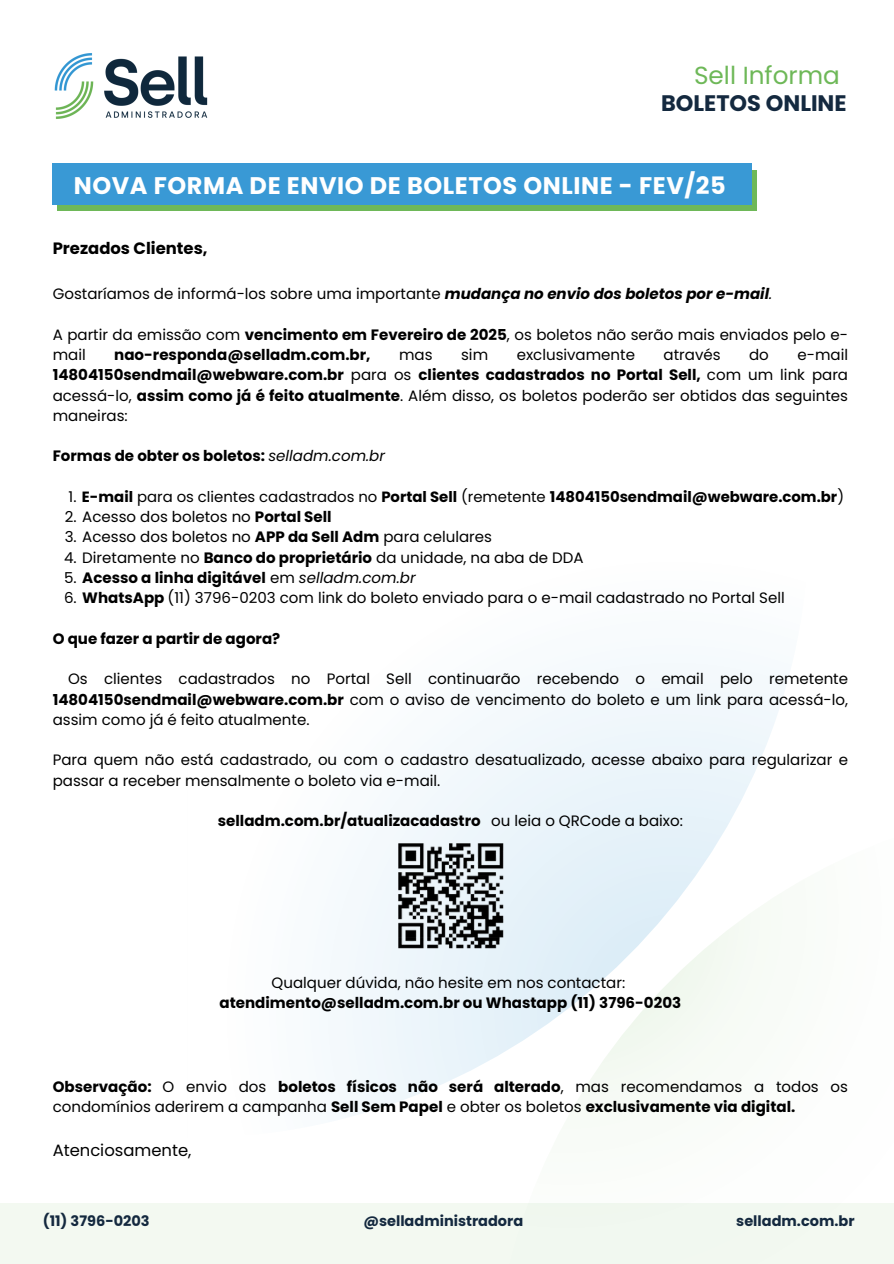
<style>
.page{position:relative;width:894px;height:1264px;background:#fff}
.page>*{position:absolute;margin:0;border:0;box-sizing:border-box;transform-origin:0 0}
.t1{font:24.75px "Poppins";color:#6eb858}
.t2{font:700 24px "Poppins";letter-spacing:.025em;color:#fff}
.t3{font:700 22.5px "Poppins";color:#14293f}
.t4{font:700 16.35px "Poppins";color:#000}
.t5{font:16.35px "Poppins";color:#000}
.t6{font:15px/20.2px "Poppins";color:#000}
.t7{font:700 15px/20.2px "Poppins";color:#000;text-align:center}
.t8{font:700 14.85px "Poppins";color:#000}
.t9{font:700 14.55px "Poppins";color:#14293f}
.s1{font-weight:700;font-style:italic}
.s2{font-style:italic}
.s3{font-weight:700}
.s4{font-weight:400;font-style:italic}
.s5{font-weight:400}
</style>
<div class="page">
<svg style="left:328px;top:663px;width:459px;height:455px;fill:#f3f9fb"></svg>
<img style="left:391px;top:836px;width:119px;height:119px">
<div style="left:0;top:1202px;width:893px;height:61px;background:#f3f9f1"></div>
<div style="left:57px;top:170px;width:699px;height:41px;background:#6eb858"></div>
<div style="left:53px;top:163px;width:699px;height:42px;background:#3999d5"></div>
<img style="left:54px;top:53px;width:154px;height:66px">
<p class="t1" style="left:694px;top:58px;width:147px">Sell Informa</p>
<p class="t3" style="left:661px;top:88px;width:187px">BOLETOS ONLINE</p>
<p class="t2" style="left:74px;top:169px;width:653px">NOVA FORMA DE ENVIO DE BOLETOS ONLINE - FEV/25</p>
<h4 class="t4" style="left:53px;top:236px;width:156px">Prezados Clientes,</h4>
<p class="t6" style="left:53px;top:284px;width:720px">Gostaríamos de informá-los sobre uma importante <span class="s1">mudança no envio dos boletos por e-mail</span><span class="s2">.</span></p>
<h2 class="t6" style="left:53px;top:324px;width:796px">A partir da emissão com <span class="s3">vencimento em Fevereiro de 2025</span>, os boletos não serão mais enviados pelo e&shy;mail</h2>
<h2 class="t7" style="left:114px;top:345px;width:258px">nao-responda@selladm.com.br,</h2>
<h2 class="t6" style="left:399px;top:345px;width:35px">mas</h2>
<h2 class="t6" style="left:461px;top:345px;width:29px">sim</h2>
<h2 class="t6" style="left:516px;top:345px;width:120px">exclusivamente</h2>
<h2 class="t6" style="left:663px;top:345px;width:58px">através</h2>
<h2 class="t6" style="left:748px;top:345px;width:21px">do</h2>
<h2 class="t6" style="left:53px;top:345px;width:796px;text-align:justify;text-indent:744px">e-mail <span class="s3">14804150sendmail@webware.com.br</span> para os <span class="s3">clientes cadastrados no Portal Sell,</span> com um link para acessá-lo, <span class="s3">assim como já é feito atualmente</span>. Além disso, os boletos poderão ser obtidos das seguintes maneiras:</h2>
<h1 class="t7" style="left:53px;top:446px;width:334px">Formas de obter os boletos: <span class="s4">selladm.com.br</span></h1>
<h1 class="t8" style="left:69px;top:486px;width:776px"><span class="s5">1.</span> E-mail <span class="s5">para os clientes cadastrados no</span> Portal Sell <span class="s5">(remetente</span> 14804150sendmail@webware.com.br<span class="s5">)</span></h1>
<h3 class="t6" style="left:65px;top:507px;width:268px">2. Acesso dos boletos no <span class="s3">Portal Sell</span></h3>
<h4 class="t6" style="left:65px;top:527px;width:428px">3. Acesso dos boletos no <span class="s3">APP da Sell Adm</span> para celulares</h4>
<h4 class="t6" style="left:64px;top:547px;width:521px">4. Diretamente no <span class="s3">Banco do proprietário</span> da unidade, na aba de DDA</h4>
<h4 class="t7" style="left:64px;top:567px;width:353px"><span class="s5">5.</span> Acesso a linha digitável <span class="s5">em</span> <span class="s4">selladm.com.br</span></h4>
<p class="t6" style="left:64px;top:588px;width:722px">6. <span class="s3">WhatsApp</span> (11) 3796-0203 com link do boleto enviado para o e-mail cadastrado no Portal Sell</p>
<p class="t7" style="left:53px;top:628px;width:229px">O que fazer a partir de agora?</p>
<p class="t6" style="left:53px;top:669px;width:796px;text-align:justify;text-indent:15px">Os clientes cadastrados no Portal Sell continuarão recebendo o email pelo remetente <span class="s3">14804150sendmail@webware.com.br</span> com o aviso de vencimento do boleto e um link para acessá-lo, assim como já é feito atualmente.</p>
<p class="t6" style="left:53px;top:750px;width:796px">Para quem não está cadastrado, ou com o cadastro desatualizado, acesse abaixo para regularizar e passar a receber mensalmente o boleto via e-mail.</p>
<p class="t7" style="left:218px;top:810px;width:466px">selladm.com.br/atualizacadastro <span class="s5">ou leia o QRCode a baixo:</span></p>
<p class="t7" style="left:219px;top:972px;width:463px"><span class="s5">Qualquer dúvida, não hesite em nos contactar: </span>atendimento@selladm.com.br ou Whastapp (11) 3796-0203</p>
<h3 class="t7" style="left:53px;top:1076px;width:796px;text-align:left">Observação: <span class="s5">O envio dos</span> boletos físicos não será alterado<span class="s5">, mas recomendamos a todos os condomínios aderirem a campanha</span> Sell Sem Papel <span class="s5">e obter os boletos</span> exclusivamente via digital.</h3>
<h4 class="t5" style="left:53px;top:1138px;width:140px">Atenciosamente,</h4>
<h4 class="t9" style="left:43px;top:1210px;width:108px">(11) 3796-0203</h4>
<h4 class="t9" style="left:363px;top:1210px;width:161px">@selladministradora</h4>
<h4 class="t9" style="left:736px;top:1210px;width:120px">selladm.com.br</h4>
</div>
